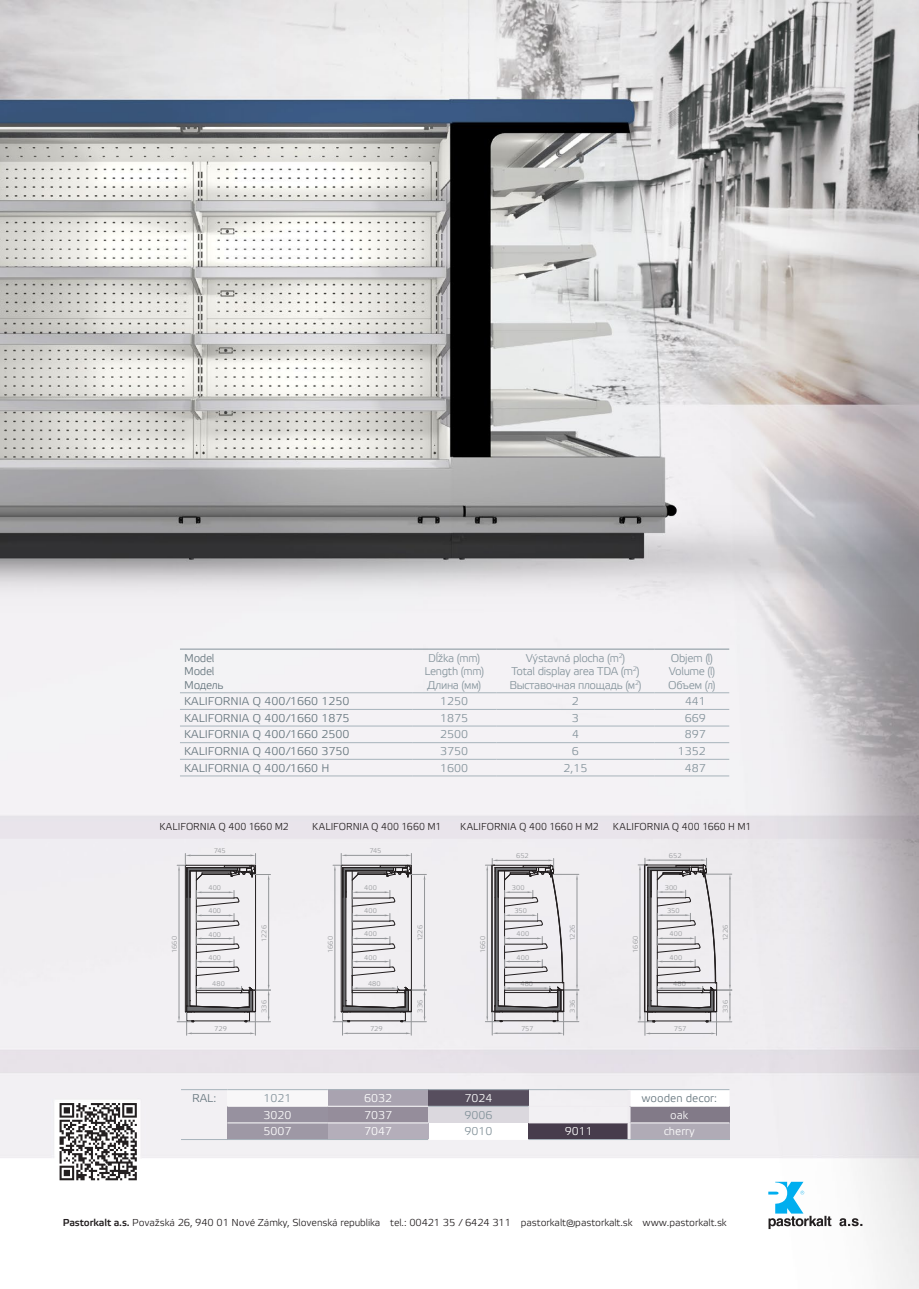
<style>
.page{position:relative;width:919px;height:1289px;background:#fff}
.page>*{position:absolute;margin:0;border:0;box-sizing:border-box;transform-origin:0 0}
.t1{font:11.25px/13.5px "Elektra Light Pro";letter-spacing:-.03em;color:#83929a;text-align:center}
.t2{font:11.25px "Elektra Light Pro";color:#63737b}
.t3{font:11.25px "Elektra Light Pro";color:#fff}
.t4{font:11.25px/13.5px "Elektra Light Pro";letter-spacing:-.03em;color:#63737b}
.t5{font:10.05px "Elektra Light Pro";letter-spacing:-.01em;color:#231f20}
.t6{font:10.05px "Elektra Light Pro";letter-spacing:.015em;color:#231f20;scale:.95 1}
.t7{font:6.75px "Elektra Light Pro";letter-spacing:.01em;color:#939598}
.s1{font-family:"Elektra Medium Pro"}
</style>
<div class="page">
<img style="left:0;top:0;width:918px;height:1288px">
<svg style="left:768px;top:1181px;width:94px;height:47px"></svg>
<div style="left:227px;top:1089px;width:101px;height:17px;background:#f8f7f8"></div>
<div style="left:328px;top:1089px;width:100px;height:17px;background:#a9a3b0"></div>
<div style="left:227px;top:1106px;width:101px;height:16px;background:#97919f"></div>
<div style="left:328px;top:1106px;width:100px;height:16px;background:#958d9b"></div>
<div style="left:227px;top:1122px;width:101px;height:17px;background:#9e98a5"></div>
<div style="left:328px;top:1122px;width:100px;height:17px;background:#b4aeba"></div>
<hr style="left:227px;top:1089px;width:101px;height:1px;background:#a7b3bb">
<hr style="left:328px;top:1089px;width:100px;height:1px;background:#a7b3bb">
<hr style="left:227px;top:1139px;width:101px;height:1px;background:#a7b3bb">
<hr style="left:328px;top:1139px;width:100px;height:1px;background:#a7b3bb">
<hr style="left:227px;top:1105px;width:101px;height:1px;background:#fff">
<hr style="left:328px;top:1105px;width:100px;height:1px;background:#fff">
<hr style="left:227px;top:1122px;width:101px;height:1px;background:#fff">
<hr style="left:328px;top:1122px;width:100px;height:1px;background:#fff">
<svg style="left:333px;top:853px;width:398px;height:435px"></svg>
<svg style="left:177px;top:853px;width:93px;height:435px"></svg>
<hr style="left:412px;top:648px;width:84px;height:1px;background:#83929a">
<hr style="left:496px;top:648px;width:158px;height:1px;background:#83929a">
<hr style="left:654px;top:648px;width:75px;height:1px;background:#83929a">
<hr style="left:180px;top:692px;width:232px;height:1px;background:#a7b3bb">
<hr style="left:412px;top:692px;width:84px;height:1px;background:#a7b3bb">
<hr style="left:496px;top:692px;width:158px;height:1px;background:#a7b3bb">
<hr style="left:654px;top:692px;width:75px;height:1px;background:#a7b3bb">
<hr style="left:180px;top:709px;width:232px;height:1px;background:#a7b3bb">
<hr style="left:412px;top:709px;width:84px;height:1px;background:#a7b3bb">
<hr style="left:496px;top:709px;width:158px;height:1px;background:#a7b3bb">
<hr style="left:654px;top:709px;width:75px;height:1px;background:#a7b3bb">
<hr style="left:180px;top:725px;width:232px;height:1px;background:#a7b3bb">
<hr style="left:412px;top:725px;width:84px;height:1px;background:#a7b3bb">
<hr style="left:496px;top:725px;width:158px;height:1px;background:#a7b3bb">
<hr style="left:654px;top:725px;width:75px;height:1px;background:#a7b3bb">
<hr style="left:180px;top:742px;width:232px;height:1px;background:#a7b3bb">
<hr style="left:412px;top:742px;width:84px;height:1px;background:#a7b3bb">
<hr style="left:496px;top:742px;width:158px;height:1px;background:#a7b3bb">
<hr style="left:654px;top:742px;width:75px;height:1px;background:#a7b3bb">
<hr style="left:180px;top:759px;width:232px;height:1px;background:#a7b3bb">
<hr style="left:412px;top:759px;width:84px;height:1px;background:#a7b3bb">
<hr style="left:496px;top:759px;width:158px;height:1px;background:#a7b3bb">
<hr style="left:654px;top:759px;width:75px;height:1px;background:#a7b3bb">
<hr style="left:180px;top:775px;width:232px;height:1px;background:#a7b3bb">
<hr style="left:412px;top:775px;width:84px;height:1px;background:#a7b3bb">
<hr style="left:496px;top:775px;width:158px;height:1px;background:#a7b3bb">
<hr style="left:654px;top:775px;width:75px;height:1px;background:#a7b3bb">
<hr style="left:180px;top:648px;width:232px;height:1px;background:#83929a">
<svg style="left:60px;top:1102px;width:77px;height:78px"></svg>
<p class="t4" style="left:184px;top:651px;width:41px">Model<br>Model<br>Модель</p>
<p class="t1" style="left:424px;top:651px;width:61px">Dĺžka (mm)<br>Length (mm)<br>Длина (мм)</p>
<p class="t1" style="left:509px;top:651px;width:134px">Výstavná plocha (m<sup>2</sup>)<br>Total display area TDA (m<sup>2</sup>)<br>Выставочная площадь (м<sup>2</sup>)</p>
<p class="t1" style="left:668px;top:651px;width:49px;text-align:left">Objem (l)<br>Volume (l)<br>Объем (л)</p>
<p class="t2" style="left:184px;top:695px;width:167px">KALIFORNIA Q 400/1660 1250</p>
<p class="t1" style="left:440px;top:695px;width:29px">1250</p>
<p class="t1" style="left:572px;top:695px;width:8px">2</p>
<p class="t1" style="left:685px;top:695px;width:22px">441</p>
<p class="t2" style="left:184px;top:712px;width:167px">KALIFORNIA Q 400/1660 1875</p>
<p class="t1" style="left:440px;top:711px;width:29px">1875</p>
<p class="t1" style="left:572px;top:711px;width:8px">3</p>
<p class="t1" style="left:684px;top:711px;width:22px">669</p>
<p class="t2" style="left:184px;top:728px;width:167px">KALIFORNIA Q 400/1660 2500</p>
<p class="t1" style="left:440px;top:728px;width:29px">2500</p>
<p class="t1" style="left:572px;top:728px;width:8px">4</p>
<p class="t1" style="left:684px;top:728px;width:22px">897</p>
<p class="t2" style="left:184px;top:745px;width:167px">KALIFORNIA Q 400/1660 3750</p>
<p class="t1" style="left:440px;top:744px;width:29px">3750</p>
<p class="t1" style="left:572px;top:744px;width:8px">6</p>
<p class="t1" style="left:677px;top:744px;width:29px">1352</p>
<p class="t2" style="left:184px;top:761px;width:147px">KALIFORNIA Q 400/1660 H</p>
<p class="t1" style="left:440px;top:761px;width:29px">1600</p>
<p class="t1" style="left:563px;top:761px;width:25px">2,15</p>
<p class="t1" style="left:685px;top:761px;width:22px">487</p>
<p class="t6" style="left:159px;top:820px;width:138px">KALIFORNIA Q 400 1660 M2</p>
<p class="t6" style="left:312px;top:820px;width:137px">KALIFORNIA Q 400 1660 M1</p>
<p class="t6" style="left:460px;top:820px;width:147px">KALIFORNIA Q 400 1660 H M2</p>
<p class="t6" style="left:613px;top:820px;width:147px">KALIFORNIA Q 400 1660 H M1</p>
<p class="t7" style="left:214px;top:847px;width:13px">745</p>
<p class="t7" style="left:369px;top:847px;width:13px">745</p>
<p class="t7" style="left:516px;top:852px;width:14px">652</p>
<p class="t7" style="left:669px;top:852px;width:14px">652</p>
<p class="t7" style="left:208px;top:884px;width:14px">400</p>
<p class="t7" style="left:364px;top:884px;width:14px">400</p>
<p class="t7" style="left:512px;top:884px;width:14px">300</p>
<p class="t7" style="left:664px;top:884px;width:14px">300</p>
<p class="t7" style="left:208px;top:907px;width:14px">400</p>
<p class="t7" style="left:364px;top:907px;width:14px">400</p>
<p class="t7" style="left:514px;top:907px;width:14px">350</p>
<p class="t7" style="left:667px;top:907px;width:14px">350</p>
<p class="t7" style="left:171px;top:952px;width:18px;rotate:-90deg">1660</p>
<p class="t7" style="left:208px;top:930px;width:14px">400</p>
<p class="t7" style="left:261px;top:941px;width:18px;rotate:-90deg">1226</p>
<p class="t7" style="left:327px;top:952px;width:18px;rotate:-90deg">1660</p>
<p class="t7" style="left:364px;top:930px;width:14px">400</p>
<p class="t7" style="left:416px;top:941px;width:18px;rotate:-90deg">1226</p>
<p class="t7" style="left:479px;top:952px;width:18px;rotate:-90deg">1660</p>
<p class="t7" style="left:516px;top:930px;width:14px">400</p>
<p class="t7" style="left:569px;top:941px;width:18px;rotate:-90deg">1226</p>
<p class="t7" style="left:632px;top:952px;width:18px;rotate:-90deg">1660</p>
<p class="t7" style="left:669px;top:930px;width:14px">400</p>
<p class="t7" style="left:722px;top:941px;width:18px;rotate:-90deg">1226</p>
<p class="t7" style="left:208px;top:953px;width:14px">400</p>
<p class="t7" style="left:364px;top:953px;width:14px">400</p>
<p class="t7" style="left:516px;top:953px;width:14px">400</p>
<p class="t7" style="left:669px;top:953px;width:14px">400</p>
<p class="t7" style="left:212px;top:980px;width:14px">480</p>
<p class="t7" style="left:368px;top:980px;width:14px">480</p>
<p class="t7" style="left:520px;top:980px;width:14px">480</p>
<p class="t7" style="left:673px;top:980px;width:14px">480</p>
<p class="t7" style="left:261px;top:1012px;width:14px;rotate:-90deg">336</p>
<p class="t7" style="left:416px;top:1012px;width:14px;rotate:-90deg">336</p>
<p class="t7" style="left:569px;top:1012px;width:14px;rotate:-90deg">336</p>
<p class="t7" style="left:722px;top:1012px;width:14px;rotate:-90deg">336</p>
<p class="t7" style="left:214px;top:1025px;width:14px">729</p>
<p class="t7" style="left:370px;top:1025px;width:14px">729</p>
<p class="t7" style="left:521px;top:1025px;width:14px">757</p>
<p class="t7" style="left:673px;top:1025px;width:14px">757</p>
<p class="t2" style="left:192px;top:1092px;width:26px">RAL:</p>
<p class="t1" style="left:263px;top:1091px;width:29px">1021</p>
<p class="t3" style="left:364px;top:1092px;width:29px">6032</p>
<p class="t3" style="left:464px;top:1092px;width:29px">7024</p>
<p class="t2" style="left:641px;top:1092px;width:77px">wooden decor:</p>
<p class="t3" style="left:263px;top:1108px;width:29px">3020</p>
<p class="t3" style="left:364px;top:1108px;width:29px">7037</p>
<p class="t1" style="left:464px;top:1108px;width:29px">9006</p>
<p class="t3" style="left:670px;top:1108px;width:20px">oak</p>
<p class="t3" style="left:263px;top:1125px;width:29px">5007</p>
<p class="t3" style="left:364px;top:1125px;width:29px">7047</p>
<p class="t1" style="left:464px;top:1125px;width:29px">9010</p>
<p class="t3" style="left:564px;top:1125px;width:29px">9011</p>
<p class="t3" style="left:663px;top:1125px;width:33px">cherry</p>
<p class="t5" style="left:63px;top:1217px;width:665px"><span class="s1">Pastorkalt a.s.</span> Považská 26, 940 01 Nové Zámky, Slovenská republika tel.: 00421 35 / 6424 311 pastorkalt@pastorkalt.sk www.pastorkalt.sk</p>
</div>
